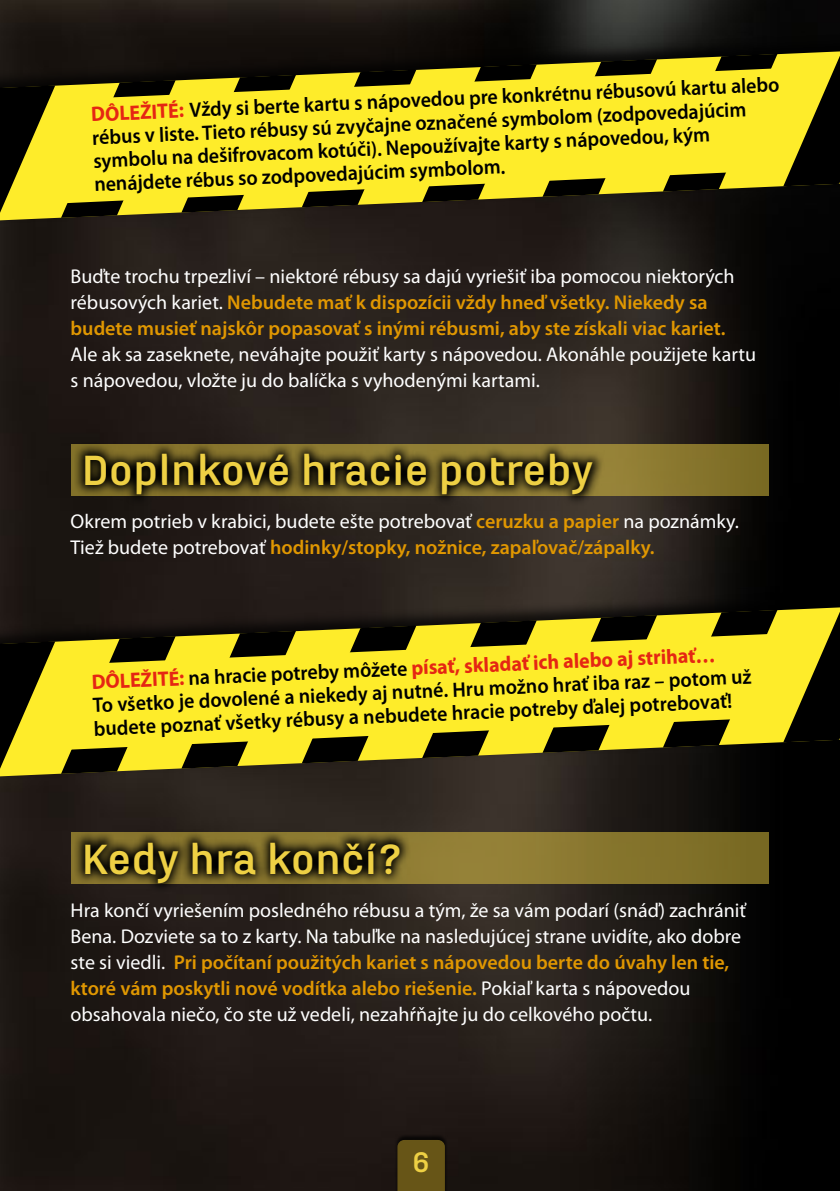
<style>
.page{position:relative;width:840px;height:1191px;background:#fff}
.page>*{position:absolute;margin:0;border:0;box-sizing:border-box;transform-origin:0 0}
.t1{font:700 44px "Marianina X Wd FY";color:#eed044}
.t2{font:700 29.6px "Marianina X Wd FY";color:#eed044}
.t3{font:600 21px/24px "Myriad Pro";color:#000;scale:.95 1}
.t4{font:20px/26px "Myriad Pro";color:#fff}
.t5{font:600 20px/26px "Myriad Pro";color:#e09701}
.s1{font-weight:700;color:#e52613}
.s2{font-weight:400;color:#fff}
.s3{font-weight:600;color:#e09701}
</style>
<div class="page">
<img style="left:0;top:0;width:839px;height:1191px">
<div style="left:0;top:31px;width:839px;height:195px;background:#000;opacity:.75"></div>
<svg style="left:0;top:51px;width:839px;height:169px;background:#1c170e"></svg>
<svg style="left:0;top:85px;width:55px;height:128px;background:#7e7514"></svg>
<svg style="left:61px;top:203px;width:114px;height:15px;background:#686014"></svg>
<svg style="left:181px;top:203px;width:235px;height:9px;background:#443c13"></svg>
<svg style="left:422px;top:64px;width:114px;height:3px"></svg>
<svg style="left:542px;top:59px;width:114px;height:8px"></svg>
<svg style="left:662px;top:54px;width:177px;height:137px;background:#59530f"></svg>
<svg style="left:56px;top:67px;width:754px;height:136px;background:#d7c824"></svg>
<div style="left:0;top:587px;width:839px;height:195px;background:#000;opacity:.75"></div>
<svg style="left:0;top:607px;width:839px;height:169px;background:#262115"></svg>
<svg style="left:0;top:641px;width:55px;height:128px;background:#7e7514"></svg>
<svg style="left:61px;top:750px;width:114px;height:24px;background:#736a15"></svg>
<svg style="left:181px;top:625px;width:235px;height:143px;background:#534c13"></svg>
<svg style="left:422px;top:620px;width:114px;height:138px;background:#595213"></svg>
<svg style="left:542px;top:615px;width:114px;height:138px;background:#5c5512"></svg>
<svg style="left:662px;top:610px;width:177px;height:137px;background:#665f11"></svg>
<svg style="left:56px;top:632px;width:754px;height:118px;background:#d9ca24"></svg>
<div style="left:395px;top:1134px;width:53px;height:57px;background:#000;opacity:.75"></div>
<div style="left:397px;top:1140px;width:47px;height:51px;background:#675517"></div>
<svg style="left:71px;top:444px;width:697px;height:51px;background:#88762d"></svg>
<svg style="left:71px;top:832px;width:697px;height:51px;background:#88772e"></svg>
<svg style="left:74px;top:441px;width:530px;height:64px;background:#423919"></svg>
<svg style="left:74px;top:830px;width:336px;height:64px;background:#423919"></svg>
<p class="t3" style="left:91px;top:99px;width:726px;rotate:-2deg"><span class="s1">DÔLEŽITÉ:</span> Vždy si berte kartu s nápovedou pre konkrétnu rébusovú kartu alebo rébus v liste. Tieto rébusy sú zvyčajne označené symbolom (zodpovedajúcim symbolu na dešifrovacom kotúči). Nepoužívajte karty s nápovedou, kým nenájdete rébus so zodpovedajúcim symbolom.</p>
<p class="t5" style="left:71px;top:264px;width:665px"><span class="s2">Buďte trochu trpezliví – niektoré rébusy sa dajú vyriešiť iba pomocou niektorých rébusových kariet.</span> Nebudete mať k dispozícii vždy hneď všetky. Niekedy sa budete musieť najskôr popasovať s inými rébusmi, aby ste získali viac kariet.</p>
<p class="t4" style="left:71px;top:341px;width:686px">Ale ak sa zaseknete, neváhajte použiť karty s nápovedou. Akonáhle použijete kartu s nápovedou, vložte ju do balíčka s vyhodenými kartami.</p>
<h1 class="t1" style="left:82px;top:453px;width:512px">Doplnkové hracie potreby</h1>
<p class="t4" style="left:71px;top:509px;width:669px">Okrem potrieb v krabici, budete ešte potrebovať <span class="s3">ceruzku a papier</span> na poznámky.<br>Tiež budete potrebovať <span class="s3">hodinky/stopky, nožnice, zapaľovač/zápalky.</span></p>
<p class="t3" style="left:91px;top:667px;width:695px;rotate:-2deg"><span class="s1">DÔLEŽITÉ:</span> na hracie potreby môžete <span class="s1">písať, skladať ich alebo aj strihať…<br></span>To všetko je dovolené a niekedy aj nutné. Hru možno hrať iba raz – potom už budete poznať všetky rébusy a nebudete hracie potreby ďalej potrebovať!</p>
<h1 class="t1" style="left:82px;top:842px;width:322px">Kedy hra končí?</h1>
<p class="t4" style="left:71px;top:897px;width:677px">Hra končí vyriešením posledného rébusu a tým, že sa vám podarí (snáď) zachrániť Bena. Dozviete sa to z karty. Na tabuľke na nasledujúcej strane uvidíte, ako dobre ste si viedli. <span class="s3">Pri počítaní použitých kariet s nápovedou berte do úvahy len tie, ktoré vám poskytli nové vodítka alebo riešenie.</span> Pokiaľ karta s nápovedou obsahovala niečo, čo ste už vedeli, nezahŕňajte ju do celkového počtu.</p>
<h2 class="t2" style="left:412px;top:1150px;width:19px">6</h2>
</div>
